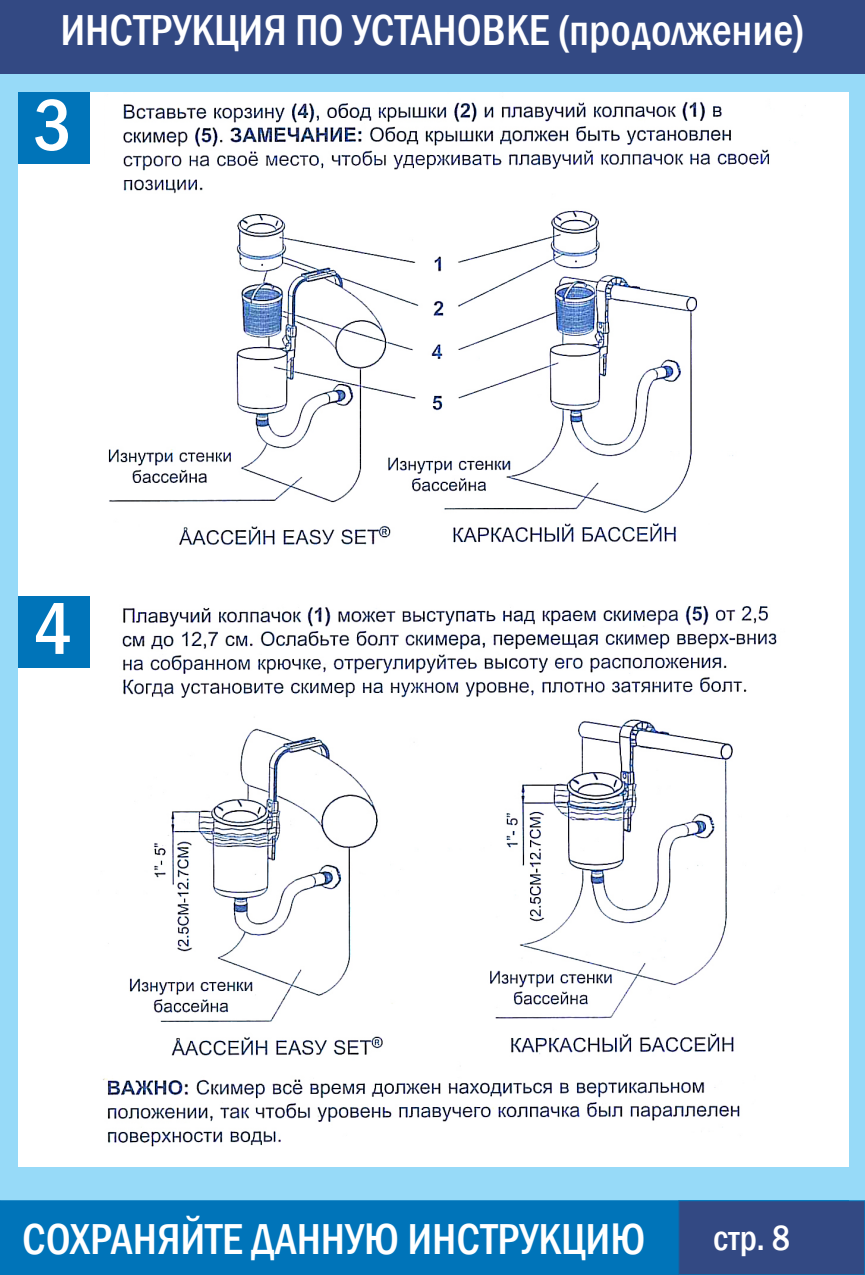
<style>
.page{position:relative;width:865px;height:1275px;background:#fff}
.page>*{position:absolute;margin:0;border:0;box-sizing:border-box;transform-origin:0 0}
.t1{font:500 condensed 75px "Franklin Gothic";color:#fff}
.t2{font:500 condensed 44.5px "Franklin Gothic";color:#fff}
.t3{font:500 condensed 36px "Franklin Gothic";color:#fff}
</style>
<div class="page">
<img style="left:108px;top:101px;width:662px;height:444px">
<img style="left:103px;top:605px;width:674px;height:542px">
<div style="left:0;top:76px;width:18px;height:1199px;background:#97daf8"></div>
<div style="left:0;top:1168px;width:865px;height:107px;background:#97daf8"></div>
<div style="left:0;top:1201px;width:865px;height:74px;background:#0074b9"></div>
<div style="left:0;top:1200px;width:865px;height:75px;border:1px solid #0074b9"></div>
<div style="left:849px;top:76px;width:16px;height:1199px;background:#97daf8"></div>
<div style="left:679px;top:1201px;width:186px;height:74px;background:#334983"></div>
<div style="left:678px;top:1200px;width:187px;height:75px;border:1px solid #0074b9"></div>
<div style="left:0;top:0;width:865px;height:75px;background:#334983"></div>
<div style="left:0;top:75px;width:865px;height:17px;background:#97daf8"></div>
<div style="left:18px;top:92px;width:72px;height:72px;background:#0074b9"></div>
<div style="left:18px;top:596px;width:72px;height:72px;background:#0074b9"></div>
<p class="t2" style="left:60px;top:1px;width:746px">ИНСТРУКЦИЯ ПО УСТАНОВКЕ (продолжение)</p>
<p class="t1" style="left:34px;top:76px;width:40px">3</p>
<p class="t1" style="left:34px;top:580px;width:40px">4</p>
<p class="t2" style="left:22px;top:1210px;width:625px">СОХРАНЯЙТЕ ДАННУЮ ИНСТРУКЦИЮ</p>
<p class="t3" style="left:713px;top:1214px;width:79px">стр. 8</p>
</div>
